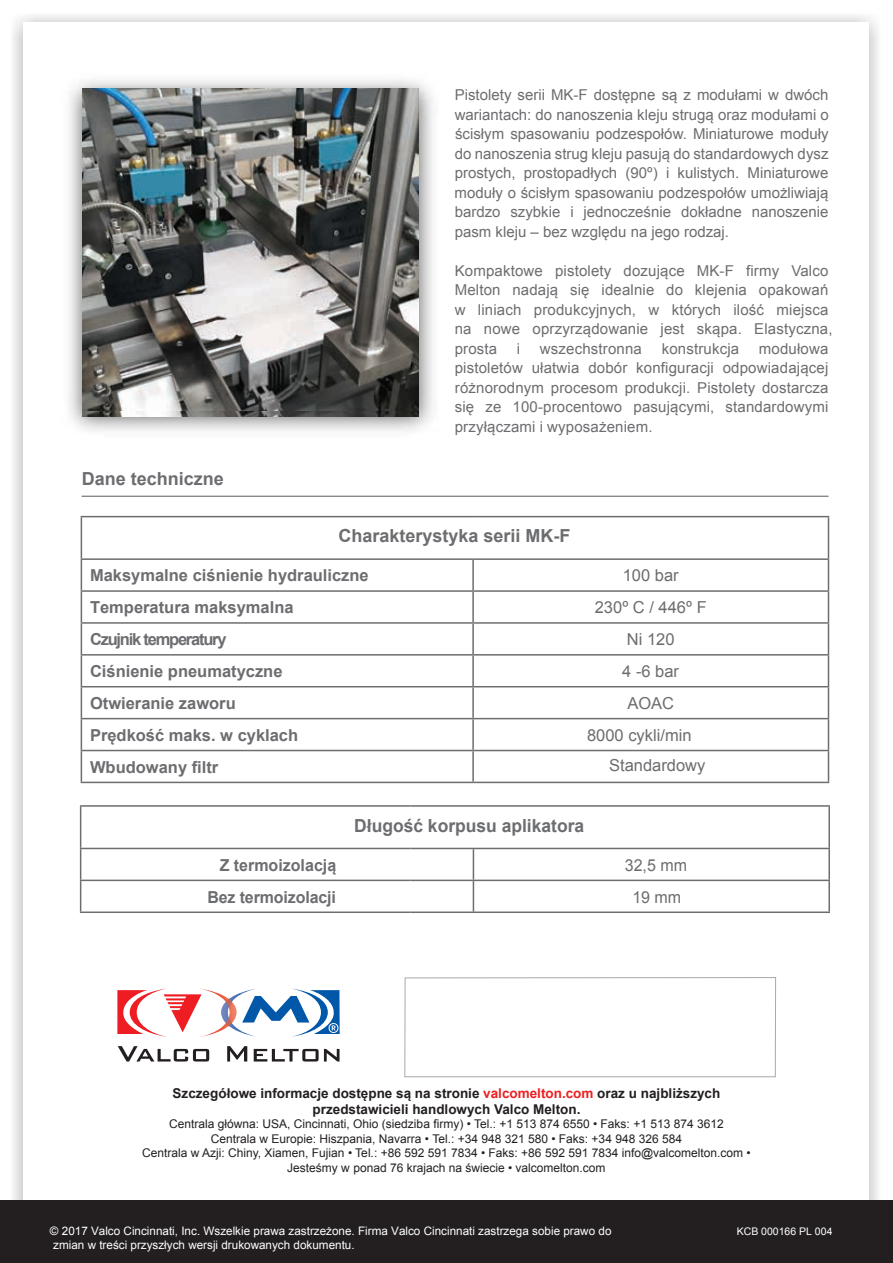
<style>
.page{position:relative;width:893px;height:1263px;background:#fff}
.page>*{position:absolute;margin:0;border:0;box-sizing:border-box;transform-origin:0 0}
.t1{font:700 18px "Arial";color:#6c6d70}
.t2{font:700 16.5px "Arial";color:#6c6d70}
.t3{font:16.5px "Arial";color:#6c6d70}
.t4{font:700 16.5px "Arial";letter-spacing:-.075em;color:#6c6d70}
.t5{font:15px/19.5px "Arial";letter-spacing:.01em;color:#6c6d70;text-align:justify}
.t6{font:700 13.5px/16.2px "Arial";color:#231f20;text-align:center}
.t7{font:12px/14.4px "Arial";color:#231f20;text-align:center}
.t8{font:11.7px/14.1px "Arial";color:#fff}
.t9{font:10.5px "Arial";color:#fff}
.s1{color:#ee1f23}
</style>
<div class="page">
<div style="left:0;top:1200px;width:893px;height:63px;background:#231f20"></div>
<img style="left:237px;top:992px;width:5px;height:41px">
<img style="left:202px;top:989px;width:35px;height:48px">
<svg style="left:118px;top:1046px;width:221px;height:15px"></svg>
<svg style="left:117px;top:988px;width:85px;height:49px"></svg>
<svg style="left:242px;top:988px;width:98px;height:49px"></svg>
<div style="left:405px;top:977px;width:371px;height:100px;border:1px solid #a8a9ad"></div>
<hr style="left:81px;top:782px;width:392px;height:1px;background:#6c6d70">
<hr style="left:473px;top:782px;width:356px;height:1px;background:#6c6d70">
<hr style="left:81px;top:516px;width:392px;height:1px;background:#6c6d70">
<hr style="left:81px;top:517px;width:1px;height:41px;background:#6c6d70">
<hr style="left:473px;top:516px;width:356px;height:1px;background:#6c6d70">
<hr style="left:828px;top:517px;width:1px;height:41px;background:#6c6d70">
<hr style="left:81px;top:558px;width:392px;height:2px;background:#6c6d70">
<hr style="left:81px;top:560px;width:1px;height:30px;background:#6c6d70">
<hr style="left:473px;top:558px;width:356px;height:2px;background:#6c6d70">
<hr style="left:472px;top:560px;width:2px;height:30px;background:#6c6d70">
<hr style="left:828px;top:560px;width:1px;height:30px;background:#6c6d70">
<hr style="left:81px;top:590px;width:392px;height:2px;background:#6c6d70">
<hr style="left:81px;top:592px;width:1px;height:30px;background:#6c6d70">
<hr style="left:473px;top:590px;width:356px;height:2px;background:#6c6d70">
<hr style="left:472px;top:592px;width:2px;height:30px;background:#6c6d70">
<hr style="left:828px;top:592px;width:1px;height:30px;background:#6c6d70">
<hr style="left:81px;top:622px;width:392px;height:2px;background:#6c6d70">
<hr style="left:81px;top:624px;width:1px;height:30px;background:#6c6d70">
<hr style="left:473px;top:622px;width:356px;height:2px;background:#6c6d70">
<hr style="left:472px;top:624px;width:2px;height:30px;background:#6c6d70">
<hr style="left:828px;top:624px;width:1px;height:30px;background:#6c6d70">
<hr style="left:81px;top:654px;width:392px;height:2px;background:#6c6d70">
<hr style="left:81px;top:656px;width:1px;height:30px;background:#6c6d70">
<hr style="left:473px;top:654px;width:356px;height:2px;background:#6c6d70">
<hr style="left:472px;top:656px;width:2px;height:30px;background:#6c6d70">
<hr style="left:828px;top:656px;width:1px;height:30px;background:#6c6d70">
<hr style="left:81px;top:686px;width:392px;height:1px;background:#6c6d70">
<hr style="left:81px;top:687px;width:1px;height:31px;background:#6c6d70">
<hr style="left:473px;top:686px;width:356px;height:1px;background:#6c6d70">
<hr style="left:472px;top:687px;width:2px;height:31px;background:#6c6d70">
<hr style="left:828px;top:687px;width:1px;height:31px;background:#6c6d70">
<hr style="left:81px;top:718px;width:392px;height:1px;background:#6c6d70">
<hr style="left:81px;top:719px;width:1px;height:31px;background:#6c6d70">
<hr style="left:473px;top:718px;width:356px;height:1px;background:#6c6d70">
<hr style="left:472px;top:719px;width:2px;height:31px;background:#6c6d70">
<hr style="left:828px;top:719px;width:1px;height:31px;background:#6c6d70">
<hr style="left:81px;top:750px;width:392px;height:1px;background:#6c6d70">
<hr style="left:81px;top:751px;width:1px;height:31px;background:#6c6d70">
<hr style="left:473px;top:750px;width:356px;height:1px;background:#6c6d70">
<hr style="left:472px;top:751px;width:2px;height:31px;background:#6c6d70">
<hr style="left:828px;top:751px;width:1px;height:31px;background:#6c6d70">
<hr style="left:80px;top:805px;width:330px;height:2px;background:#6c6d70">
<hr style="left:80px;top:807px;width:1px;height:41px;background:#6c6d70">
<hr style="left:410px;top:805px;width:420px;height:2px;background:#6c6d70">
<hr style="left:80px;top:848px;width:330px;height:1px;background:#6c6d70">
<hr style="left:80px;top:849px;width:1px;height:31px;background:#6c6d70">
<hr style="left:410px;top:848px;width:420px;height:1px;background:#6c6d70">
<hr style="left:473px;top:849px;width:1px;height:31px;background:#6c6d70">
<hr style="left:80px;top:880px;width:330px;height:1px;background:#6c6d70">
<hr style="left:80px;top:881px;width:1px;height:30px;background:#6c6d70">
<hr style="left:410px;top:880px;width:420px;height:1px;background:#6c6d70">
<hr style="left:473px;top:881px;width:1px;height:30px;background:#6c6d70">
<hr style="left:80px;top:911px;width:330px;height:2px;background:#6c6d70">
<hr style="left:410px;top:911px;width:420px;height:2px;background:#6c6d70">
<hr style="left:828px;top:807px;width:2px;height:41px;background:#6c6d70">
<hr style="left:828px;top:849px;width:2px;height:31px;background:#6c6d70">
<hr style="left:828px;top:881px;width:2px;height:30px;background:#6c6d70">
<img style="left:69px;top:80px;width:364px;height:351px">
<hr style="left:82px;top:496px;width:746px;height:1px;background:#6c6d70">
<img style="left:82px;top:88px;width:337px;height:322px">
<p class="t1" style="left:82px;top:466px;width:144px">Dane techniczne</p>
<p class="t5" style="left:455px;top:85px;width:376px">Pistolety serii MK-F dostępne są z modułami w dwóch wariantach: do nanoszenia kleju strugą oraz modułami o ścisłym spasowaniu podzespołów. Miniaturowe moduły do nanoszenia strug kleju pasują do standardowych dysz prostych, prostopadłych (90º) i kulistych. Miniaturowe moduły o ścisłym spasowaniu podzespołów umożliwiają bardzo szybkie i jednocześnie dokładne nanoszenie pasm kleju – bez względu na jego rodzaj.</p>
<p class="t5" style="left:455px;top:261px;width:379px;text-align:left">Kompaktowe pistolety dozujące MK-F firmy Valco Melton nadają się idealnie do klejenia opakowań w liniach produkcyjnych, w których ilość miejsca na nowe oprzyrządowanie jest skąpa. Elastyczna, prosta</p>
<p class="t5" style="left:455px;top:339px;width:375px;text-indent:304px">modułowa pistoletów ułatwia dobór konfiguracji odpowiadającej różnorodnym procesom produkcji. Pistolety dostarcza się ze 100-procentowo pasującymi, standardowymi przyłączami i wyposażeniem.</p>
<p class="t5" style="left:517px;top:339px;width:5px">i</p>
<p class="t5" style="left:540px;top:339px;width:104px">wszechstronna</p>
<p class="t5" style="left:662px;top:339px;width:79px">konstrukcja</p>
<p class="t1" style="left:338px;top:524px;width:234px">Charakterystyka serii MK-F</p>
<p class="t2" style="left:90px;top:565px;width:280px">Maksymalne ciśnienie hydrauliczne</p>
<p class="t3" style="left:623px;top:565px;width:57px">100 bar</p>
<p class="t2" style="left:90px;top:596px;width:205px">Temperatura maksymalna</p>
<p class="t3" style="left:595px;top:596px;width:114px">230º C / 446º F</p>
<p class="t4" style="left:90px;top:628px;width:138px">Czujnik temperatury</p>
<p class="t3" style="left:627px;top:628px;width:49px">Ni 120</p>
<p class="t2" style="left:90px;top:660px;width:194px">Ciśnienie pneumatyczne</p>
<p class="t3" style="left:622px;top:660px;width:58px">4 -6 bar</p>
<p class="t2" style="left:90px;top:692px;width:147px">Otwieranie zaworu</p>
<p class="t3" style="left:627px;top:692px;width:48px">AOAC</p>
<p class="t2" style="left:90px;top:724px;width:210px">Prędkość maks. w cyklach</p>
<p class="t3" style="left:587px;top:724px;width:106px">8000 cykli/min</p>
<p class="t2" style="left:90px;top:756px;width:130px">Wbudowany filtr</p>
<p class="t3" style="left:609px;top:754px;width:98px">Standardowy</p>
<p class="t1" style="left:354px;top:813px;width:231px">Długość korpusu aplikatora</p>
<p class="t2" style="left:220px;top:854px;width:118px">Z termoizolacją</p>
<p class="t3" style="left:625px;top:854px;width:64px">32,5 mm</p>
<p class="t2" style="left:207px;top:886px;width:130px">Bez termoizolacji</p>
<p class="t3" style="left:632px;top:886px;width:50px">19 mm</p>
<p class="t6" style="left:173px;top:1085px;width:549px">Szczegółowe informacje dostępne są na stronie <span class="s1">valcomelton.com</span> oraz u najbliższych przedstawicieli handlowych Valco Melton.</p>
<p class="t7" style="left:142px;top:1117px;width:610px">Centrala główna: USA, Cincinnati, Ohio (siedziba firmy) • Tel.: +1 513 874 6550 • Faks: +1 513 874 3612<br>Centrala w Europie: Hiszpania, Navarra • Tel.: +34 948 321 580 • Faks: +34 948 326 584<br>Centrala w Azji: Chiny, Xiamen, Fujian • Tel.: +86 592 591 7834 • Faks: +86 592 591 7834 info@valcomelton.com • Jesteśmy w ponad 76 krajach na świecie • valcomelton.com</p>
<p class="t8" style="left:50px;top:1224px;width:563px">© 2017 Valco Cincinnati, Inc. Wszelkie prawa zastrzeżone. Firma Valco Cincinnati zastrzega sobie prawo do zmian w treści przyszłych wersji drukowanych dokumentu.</p>
<p class="t9" style="left:737px;top:1224px;width:97px">KCB 000166 PL 004</p>
</div>
